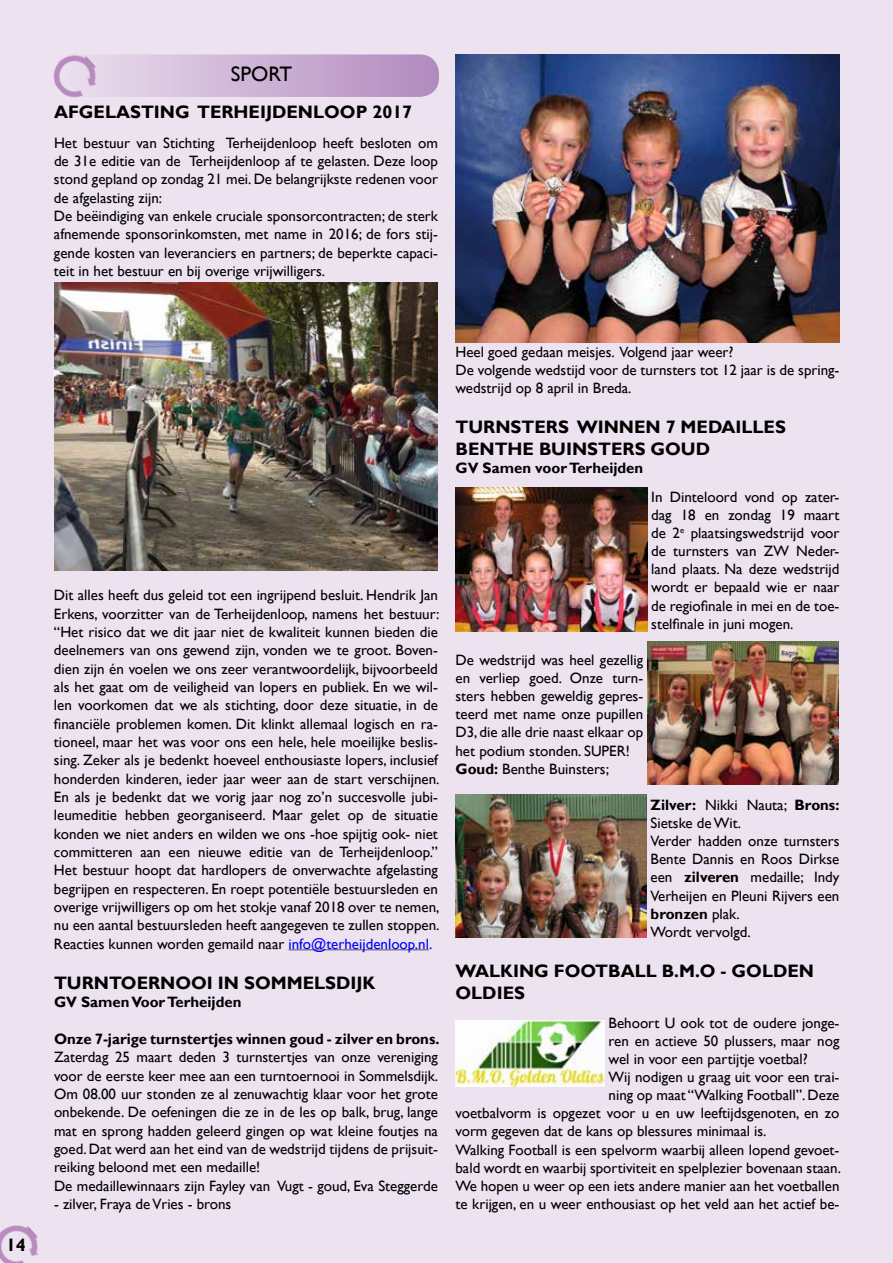
<style>
.page{position:relative;width:893px;height:1263px;background:#ede3f0}
.page>*{position:absolute;margin:0;border:0;box-sizing:border-box;transform-origin:0 0}
.t1{font:21px "Gill Sans";color:#000}
.t2{font:700 18px/21.8px "Gill Sans";color:#000}
.t3{font:15px/18.3px "Gill Sans";color:#000}
.t4{font:700 15px "Gill Sans";color:#000}
.s1{color:#00f}
.s2{font-weight:700}
</style>
<div class="page">
<img style="left:0;top:1225px;width:39px;height:38px">
<img style="left:53px;top:65px;width:24px;height:33px">
<svg style="left:55px;top:54px;width:384px;height:43px;background:#cdb3d5"></svg>
<hr style="left:288px;top:949px;width:141px;height:1px;background:#525252">
<img style="left:54px;top:283px;width:384px;height:288px">
<img style="left:455px;top:54px;width:384px;height:288px">
<img style="left:456px;top:488px;width:191px;height:143px">
<img style="left:647px;top:641px;width:192px;height:143px">
<img style="left:455px;top:794px;width:191px;height:144px">
<img style="left:455px;top:1020px;width:149px;height:66px">
<p class="t2" style="left:6px;top:1234px;width:21px">14</p>
<h1 class="t1" style="left:231px;top:62px;width:63px">SPORT</h1>
<p class="t2" style="left:54px;top:102px;width:360px">AFGELASTING TERHEIJDENLOOP 2017</p>
<p class="t3" style="left:54px;top:134px;width:385px">Het bestuur van Stichting Terheijdenloop heeft besloten om de 31e editie van de Terheijdenloop af te gelasten. Deze loop stond gepland op zondag 21 mei. De belangrijkste redenen voor de afgelasting zijn:<br>De beëindiging van enkele cruciale sponsorcontracten; de sterk afnemende sponsorinkomsten, met name in 2016; de fors stij&shy;gende kosten van leveranciers en partners; de beperkte capaci&shy;teit in het bestuur en bij overige vrijwilligers.</p>
<p class="t3" style="left:54px;top:586px;width:387px;text-align:justify">Dit alles heeft dus geleid tot een ingrijpend besluit. Hendrik Jan Erkens, voorzitter van de Terheijdenloop, namens het bestuur: “Het risico dat we dit jaar niet de kwaliteit kunnen bieden die deelnemers van ons gewend zijn, vonden we te groot. Boven&shy;dien zijn én voelen we ons zeer verantwoordelijk, bijvoorbeeld als het gaat om de veiligheid van lopers en publiek. En we wil&shy;len voorkomen dat we als stichting, door deze situatie, in de financiële problemen komen. Dit klinkt allemaal logisch en ra&shy;tioneel, maar het was voor ons een hele, hele moeilijke beslis&shy;sing. Zeker als je bedenkt hoeveel enthousiaste lopers, inclusief honderden kinderen, ieder jaar weer aan de start verschijnen.<br>En als je bedenkt dat we vorig jaar nog zo’n succesvolle jubi&shy;leumeditie hebben georganiseerd. Maar gelet op de situatie konden we niet anders en wilden we ons -hoe spijtig ook- niet committeren aan een nieuwe editie van de Terheijdenloop.” Het bestuur hoopt dat hardlopers de onverwachte afgelasting begrijpen en respecteren. En roept potentiële bestuursleden en overige vrijwilligers op om het stokje vanaf 2018 over te nemen, nu een aantal bestuursleden heeft aangegeven te zullen stoppen.<br>Reacties kunnen worden gemaild naar <span class="s1">info@terheijdenloop.nl.</span></p>
<p class="t2" style="left:54px;top:972px;width:323px">TURNTOERNOOI IN SOMMELSDIJK</p>
<p class="t4" style="left:54px;top:993px;width:189px">GV Samen Voor Terheijden</p>
<p class="t4" style="left:54px;top:1030px;width:387px">Onze 7-jarige turnstertjes winnen goud - zilver en brons.</p>
<p class="t3" style="left:54px;top:1048px;width:386px">Zaterdag 25 maart deden 3 turnstertjes van onze vereniging voor de eerste keer mee aan een turntoernooi in Sommelsdijk.<br>Om 08.00 uur stonden ze al zenuwachtig klaar voor het grote onbekende. De oefeningen die ze in de les op balk, brug, lange mat en sprong hadden geleerd gingen op wat kleine foutjes na goed. Dat werd aan het eind van de wedstrijd tijdens de prijsuit&shy;reiking beloond met een medaille!<br>De medaillewinnaars zijn Fayley van Vugt - goud, Eva Steggerde</p>
<p class="t3" style="left:54px;top:1195px;width:179px">- zilver, Fraya de Vries - brons</p>
<p class="t3" style="left:455px;top:343px;width:385px">Heel goed gedaan meisjes. Volgend jaar weer?<br>De volgende wedstijd voor de turnsters tot 12 jaar is de spring&shy;wedstrijd op 8 april in Breda.</p>
<p class="t2" style="left:455px;top:416px;width:332px">TURNSTERS WINNEN 7 MEDAILLES<br>BENTHE BUINSTERS GOUD</p>
<p class="t4" style="left:455px;top:459px;width:189px">GV Samen voor Terheijden</p>
<p class="t3" style="left:651px;top:488px;width:190px;text-align:justify">In Dinteloord vond op zater&shy;dag 18 en zondag 19 maart de 2<sup>e</sup> plaatsingswedstrijd voor de turnsters van ZW Neder&shy;land plaats. Na deze wedstrijd wordt er bepaald wie er naar de regiofinale in mei en de toe&shy;stelfinale in juni mogen.</p>
<p class="t3" style="left:455px;top:651px;width:189px">De wedstrijd was heel gezellig en verliep goed. Onze turn&shy;sters hebben geweldig gepres&shy;teerd met name onze pupillen<br>D3, die alle drie naast elkaar op het podium stonden. SUPER!<br><span class="s2">Goud:</span> Benthe Buinsters;</p>
<p class="t3" style="left:651px;top:796px;width:190px"><span class="s2">Zilver:</span> Nikki Nauta; <span class="s2">Brons:<br></span>Sietske de Wit.<br>Verder hadden onze turnsters<br>Bente Dannis en Roos Dirkse een <span class="s2">zilveren</span> medaille; Indy<br>Verheijen en Pleuni Rijvers een <span class="s2">bronzen</span> plak.<br>Wordt vervolgd.</p>
<p class="t2" style="left:455px;top:960px;width:360px">WALKING FOOTBALL B.M.O - GOLDEN<br>OLDIES</p>
<p class="t3" style="left:609px;top:1014px;width:232px">Behoort U ook tot de oudere jonge-</p>
<p class="t3" style="left:609px;top:1032px;width:232px">ren en actieve 50 plussers, maar nog</p>
<p class="t3" style="left:609px;top:1050px;width:201px">wel in voor een partijtje voetbal?</p>
<p class="t3" style="left:609px;top:1068px;width:232px">Wij nodigen u graag uit voor een trai-</p>
<p class="t3" style="left:609px;top:1086px;width:232px">ning op maat “Walking Football”. Deze</p>
<p class="t3" style="left:455px;top:1104px;width:385px">voetbalvorm is opgezet voor u en uw leeftijdsgenoten, en zo</p>
<p class="t3" style="left:455px;top:1122px;width:313px">vorm gegeven dat de kans op blessures minimaal is.</p>
<p class="t3" style="left:455px;top:1140px;width:385px">Walking Football is een spelvorm waarbij alleen lopend gevoet-</p>
<p class="t3" style="left:455px;top:1159px;width:387px">bald wordt en waarbij sportiviteit en spelplezier bovenaan staan.</p>
<p class="t3" style="left:455px;top:1177px;width:385px">We hopen u weer op een iets andere manier aan het voetballen</p>
<p class="t3" style="left:455px;top:1195px;width:385px">te krijgen, en u weer enthousiast op het veld aan het actief be-</p>
</div>
